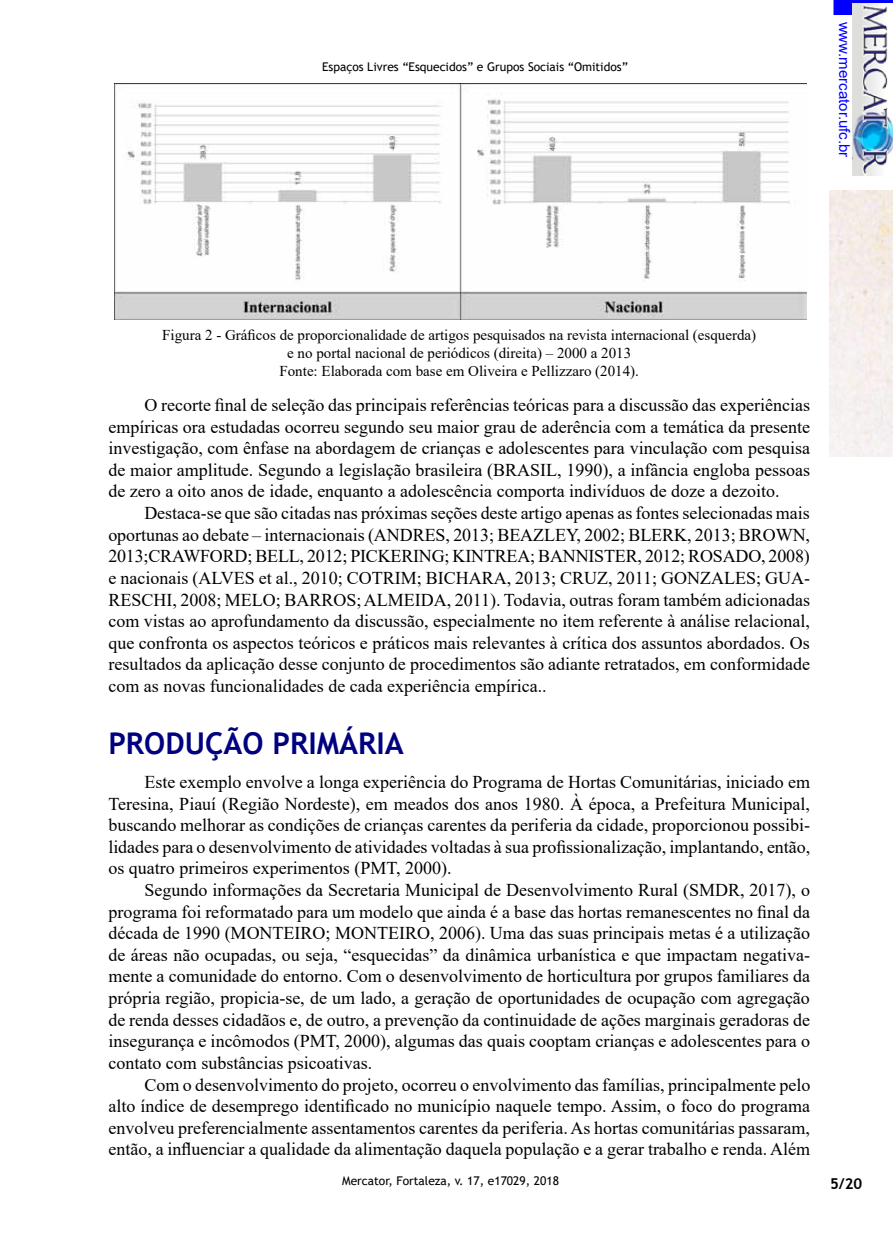
<style>
.page{position:relative;width:893px;height:1234px;background:#fff}
.page>*{position:absolute;margin:0;border:0;box-sizing:border-box;transform-origin:0 0}
.t1{font:700 30px "Trebuchet MS";color:#000080}
.t2{font:18px/21.6px "Times New Roman";color:#000;text-align:justify}
.t3{font:15px/18px "Times New Roman";color:#000;text-align:center}
.t4{font:15px "Arial";color:#00f}
.t5{font:700 15px "Trebuchet MS";color:#000}
.t6{font:12px "Trebuchet MS";color:#000}
</style>
<div class="page">
<div style="left:833px;top:0;width:60px;height:15px;background:#00f"></div>
<img style="left:853px;top:3px;width:40px;height:173px">
<img style="left:115px;top:83px;width:692px;height:236px">
<p class="t6" style="left:322px;top:59px;width:307px">Espaços Livres “Esquecidos” e Grupos Sociais “Omitidos”</p>
<p class="t4" style="left:855px;top:21px;width:138px;rotate:90deg">www.mercator.ufc.br</p>
<p class="t3" style="left:162px;top:325px;width:596px">Figura 2 - Gráficos de proporcionalidade de artigos pesquisados na revista internacional (esquerda) e no portal nacional de periódicos (direita) – 2000 a 2013<br>Fonte: Elaborada com base em Oliveira e Pellizzaro (2014).</p>
<p class="t2" style="left:108px;top:393px;width:703px;text-indent:36px">O recorte final de seleção das principais referências teóricas para a discussão das experiências empíricas ora estudadas ocorreu segundo seu maior grau de aderência com a temática da presente investigação, com ênfase na abordagem de crianças e adolescentes para vinculação com pesquisa de maior amplitude. Segundo a legislação brasileira (BRASIL, 1990), a infância engloba pessoas de zero a oito anos de idade, enquanto a adolescência comporta indivíduos de doze a dezoito.</p>
<p class="t2" style="left:108px;top:501px;width:703px;text-indent:36px">Destaca-se que são citadas nas próximas seções deste artigo apenas as fontes selecionadas mais oportunas ao debate – internacionais (ANDRES, 2013; BEAZLEY, 2002; BLERK, 2013; BROWN, 2013;CRAWFORD; BELL, 2012; PICKERING; KINTREA; BANNISTER, 2012; ROSADO, 2008) e nacionais (ALVES et al., 2010; COTRIM; BICHARA, 2013; CRUZ, 2011; GONZALES; GUA-RESCHI, 2008; MELO; BARROS; ALMEIDA, 2011). Todavia, outras foram também adicionadas com vistas ao aprofundamento da discussão, especialmente no item referente à análise relacional, que confronta os aspectos teóricos e práticos mais relevantes à crítica dos assuntos abordados. Os resultados da aplicação desse conjunto de procedimentos são adiante retratados, em conformidade com as novas funcionalidades de cada experiência empírica..</p>
<h1 class="t1" style="left:108px;top:724px;width:297px">PRODUÇÃO PRIMÁRIA</h1>
<p class="t2" style="left:108px;top:770px;width:703px;text-indent:36px">Este exemplo envolve a longa experiência do Programa de Hortas Comunitárias, iniciado em Teresina, Piauí (Região Nordeste), em meados dos anos 1980. À época, a Prefeitura Municipal, buscando melhorar as condições de crianças carentes da periferia da cidade, proporcionou possibi&shy;lidades para o desenvolvimento de atividades voltadas à sua profissionalização, implantando, então, os quatro primeiros experimentos (PMT, 2000).</p>
<p class="t2" style="left:108px;top:878px;width:703px;text-indent:36px">Segundo informações da Secretaria Municipal de Desenvolvimento Rural (SMDR, 2017), o programa foi reformatado para um modelo que ainda é a base das hortas remanescentes no final da década de 1990 (MONTEIRO; MONTEIRO, 2006). Uma das suas principais metas é a utilização de áreas não ocupadas, ou seja, “esquecidas” da dinâmica urbanística e que impactam negativa&shy;mente a comunidade do entorno. Com o desenvolvimento de horticultura por grupos familiares da própria região, propicia-se, de um lado, a geração de oportunidades de ocupação com agregação de renda desses cidadãos e, de outro, a prevenção da continuidade de ações marginais geradoras de insegurança e incômodos (PMT, 2000), algumas das quais cooptam crianças e adolescentes para o contato com substâncias psicoativas.</p>
<p class="t2" style="left:108px;top:1072px;width:703px;text-indent:36px">Com o desenvolvimento do projeto, ocorreu o envolvimento das famílias, principalmente pelo alto índice de desemprego identificado no município naquele tempo. Assim, o foco do programa envolveu preferencialmente assentamentos carentes da periferia. As hortas comunitárias passaram, então, a influenciar a qualidade da alimentação daquela população e a gerar trabalho e renda. Além</p>
<p class="t6" style="left:342px;top:1172px;width:218px">Mercator, Fortaleza, v. 17, e17029, 2018</p>
<p class="t5" style="left:830px;top:1173px;width:34px">5/20</p>
</div>
